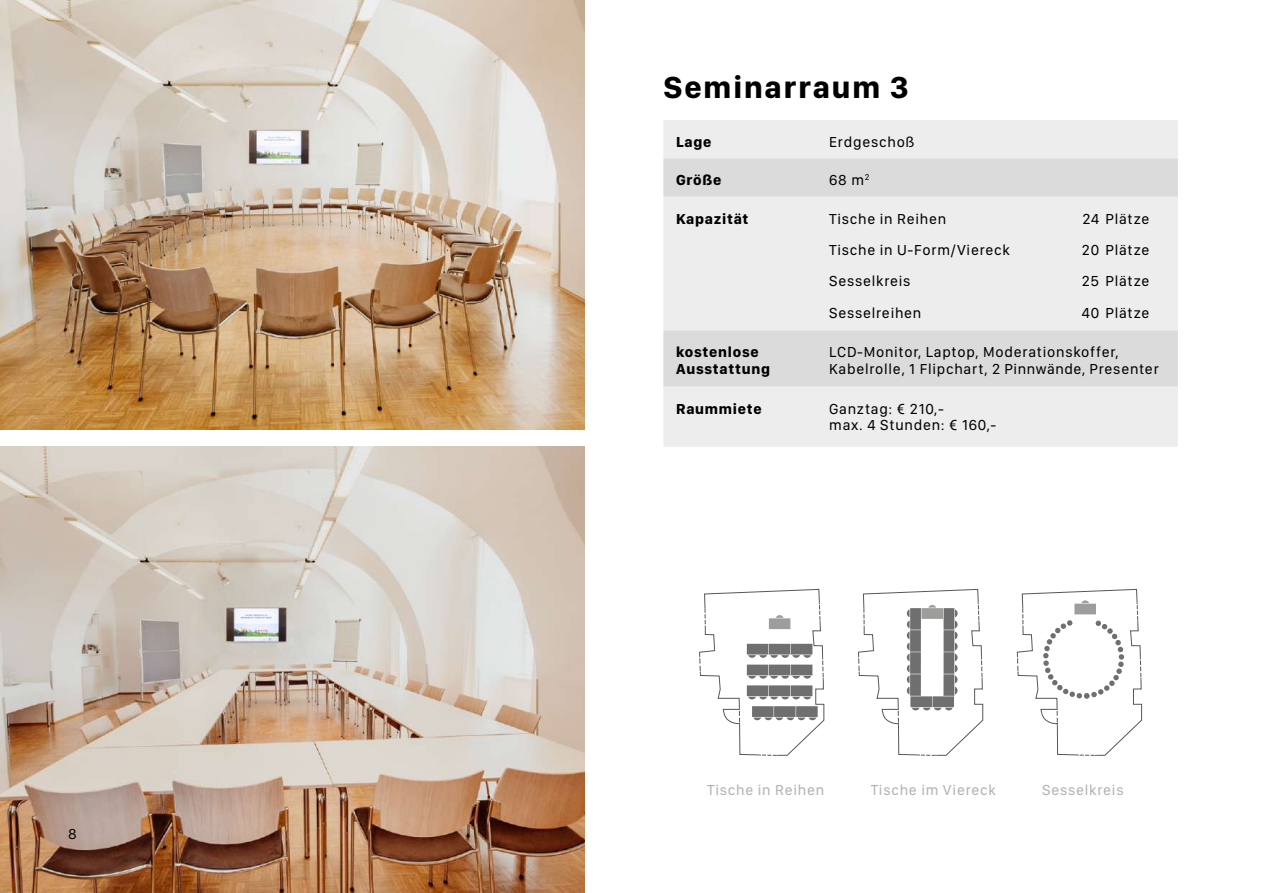
<style>
.page{position:relative;width:1263px;height:893px;background:#fff}
.page>*{position:absolute;margin:0;border:0;box-sizing:border-box;transform-origin:0 0}
.t1{font:700 31.5px "SF Compact Display";letter-spacing:.06em;color:#000}
.t2{font:15px/16.5px "SF Compact Display";letter-spacing:.05em;color:#000}
.t3{font:700 15px/16.5px "SF Compact Display";letter-spacing:.05em;color:#000}
.t4{font:15px "SF Compact Display";letter-spacing:.05em;color:#b3b2b2}
</style>
<div class="page">
<img style="left:0;top:446px;width:585px;height:447px">
<img style="left:0;top:0;width:585px;height:429px">
<div style="left:663px;top:120px;width:515px;height:327px;background:#ededed"></div>
<svg style="left:663px;top:158px;width:515px;height:229px;background:#e5e5e5"></svg>
<svg style="left:699px;top:589px;width:125px;height:167px"></svg>
<svg style="left:858px;top:589px;width:125px;height:167px"></svg>
<svg style="left:1017px;top:589px;width:125px;height:167px"></svg>
<p class="t2" style="left:68px;top:826px;width:10px">8</p>
<h1 class="t1" style="left:663px;top:69px;width:247px">Seminarraum 3</h1>
<p class="t3" style="left:676px;top:134px;width:37px">Lage</p>
<p class="t2" style="left:829px;top:134px;width:87px">Erdgeschoß</p>
<p class="t3" style="left:676px;top:172px;width:47px">Größe</p>
<p class="t2" style="left:829px;top:172px;width:42px">68 m<sup>2</sup></p>
<p class="t3" style="left:676px;top:210px;width:74px">Kapazität</p>
<p class="t2" style="left:829px;top:210px;width:118px">Tische in Reihen</p>
<p class="t2" style="left:1082px;top:210px;width:69px">24 Plätze</p>
<p class="t2" style="left:829px;top:242px;width:182px">Tische in U-Form/Viereck</p>
<p class="t2" style="left:1082px;top:242px;width:69px">20 Plätze</p>
<p class="t2" style="left:829px;top:273px;width:83px">Sesselkreis</p>
<p class="t2" style="left:1082px;top:273px;width:69px">25 Plätze</p>
<p class="t2" style="left:829px;top:304px;width:94px">Sesselreihen</p>
<p class="t2" style="left:1081px;top:304px;width:69px">40 Plätze</p>
<p class="t3" style="left:676px;top:344px;width:95px">kostenlose<br>Ausstattung</p>
<p class="t2" style="left:829px;top:344px;width:331px">LCD-Monitor, Laptop, Moderationskoffer,<br>Kabelrolle, 1 Flipchart, 2 Pinnwände, Presenter</p>
<p class="t3" style="left:676px;top:400px;width:87px">Raummiete</p>
<p class="t2" style="left:829px;top:400px;width:169px">Ganztag: € 210,-<br>max. 4 Stunden: € 160,-</p>
<p class="t4" style="left:707px;top:781px;width:118px">Tische in Reihen</p>
<p class="t4" style="left:871px;top:781px;width:126px">Tische im Viereck</p>
<p class="t4" style="left:1042px;top:781px;width:83px">Sesselkreis</p>
</div>
